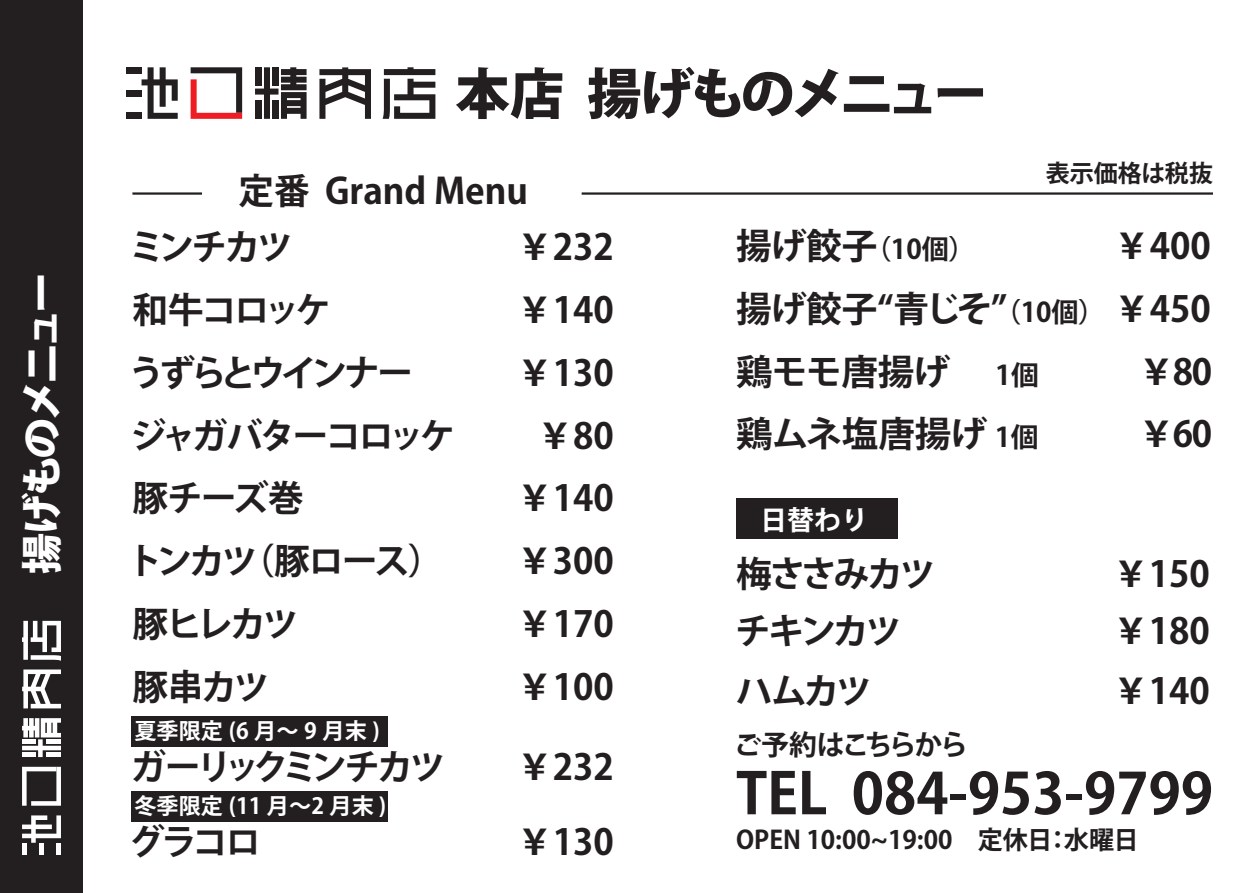
<style>
.page{position:relative;width:1259px;height:893px;background:#fff}
.page>*{position:absolute;margin:0;border:0;box-sizing:border-box;transform-origin:0 0}
.t1{font:700 56.4px "Koz Go Pro";color:#231f20}
.t2{font:800 54.6px "Koz Go Pro";letter-spacing:-.085em;color:#231f20}
.t3{font:800 41.1px "Koz Go Pro";letter-spacing:-.09em;color:#fff}
.t4{font:700 35.7px "Koz Go Pro";letter-spacing:-.045em;color:#231f20}
.t5{font:700 35.7px/56.4px "Koz Go Pro";color:#231f20}
.t6{font:700 35.7px "Koz Go Pro";letter-spacing:-.12em;color:#231f20}
.t7{font:700 35.7px "Koz Go Pro";letter-spacing:-.08em;color:#231f20}
.t8{font:700 35.7px "Koz Go Pro";letter-spacing:-.085em;color:#231f20}
.t9{font:700 35.7px "Koz Go Pro";letter-spacing:-.13em;color:#231f20}
.t10{font:700 35.7px "Koz Go Pro";letter-spacing:-.02em;color:#231f20}
.t11{font:700 27.9px "Koz Go Pro";letter-spacing:-.085em;color:#231f20}
.t12{font:700 27px "Koz Go Pro";color:#231f20}
.t13{font:700 27px "Koz Go Pro";color:#fff}
.t14{font:700 25.2px "Koz Go Pro";color:#231f20}
.t15{font:700 24px "Koz Go Pro";color:#231f20}
.t16{font:700 22.2px "Koz Go Pro";color:#fff}
.s1{font-size:35.7px}
.s2{font-size:27px}
</style>
<div class="page">
<div style="left:131px;top:791px;width:257px;height:31px;background:#231f20"></div>
<div style="left:131px;top:716px;width:257px;height:31px;background:#231f20"></div>
<div style="left:736px;top:499px;width:161px;height:40px;background:#231f20"></div>
<div style="left:126px;top:67px;width:15px;height:6px;background:#231f20"></div>
<div style="left:126px;top:90px;width:15px;height:6px;background:#231f20"></div>
<div style="left:126px;top:113px;width:15px;height:6px;background:#231f20"></div>
<svg style="left:141px;top:67px;width:37px;height:52px"></svg>
<svg style="left:255px;top:67px;width:51px;height:52px"></svg>
<svg style="left:319px;top:67px;width:52px;height:52px"></svg>
<svg style="left:382px;top:67px;width:53px;height:52px"></svg>
<svg style="left:191px;top:67px;width:51px;height:52px"></svg>
<hr style="left:132px;top:192px;width:70px;height:3px;background:#231f20">
<hr style="left:581px;top:192px;width:632px;height:3px;background:#231f20">
<div style="left:0;top:0;width:83px;height:893px;background:#231f20"></div>
<div style="left:22px;top:843px;width:5px;height:11px;background:#fff"></div>
<div style="left:39px;top:843px;width:5px;height:11px;background:#fff"></div>
<div style="left:56px;top:843px;width:5px;height:11px;background:#fff"></div>
<svg style="left:22px;top:815px;width:39px;height:28px"></svg>
<svg style="left:22px;top:718px;width:39px;height:39px;background:#c6c5c5"></svg>
<svg style="left:22px;top:669px;width:39px;height:39px"></svg>
<svg style="left:22px;top:621px;width:39px;height:40px"></svg>
<svg style="left:22px;top:767px;width:39px;height:39px"></svg>
<p class="t3" style="left:15px;top:574px;width:304px;rotate:-90deg">揚げものメニュー</p>
<h2 class="t2" style="left:455px;top:58px;width:534px">本店 揚げものメニュー</h2>
<p class="t5" style="left:129px;top:165px;width:400px;text-indent:110px">定番 Grand Menuミンチカツ</p>
<p class="t4" style="left:517px;top:224px;width:98px">￥232</p>
<p class="t4" style="left:132px;top:287px;width:200px">和牛コロッケ</p>
<p class="t4" style="left:517px;top:287px;width:98px">￥140</p>
<p class="t9" style="left:129px;top:350px;width:286px">うずらとウインナー</p>
<p class="t4" style="left:517px;top:350px;width:98px">￥130</p>
<p class="t7" style="left:131px;top:412px;width:326px">ジャガバターコロッケ</p>
<p class="t4" style="left:537px;top:412px;width:78px">￥80</p>
<p class="t4" style="left:132px;top:475px;width:173px">豚チーズ巻</p>
<p class="t4" style="left:517px;top:475px;width:98px">￥140</p>
<p class="t8" style="left:127px;top:538px;width:318px">トンカツ（豚ロース）</p>
<p class="t4" style="left:517px;top:538px;width:98px">￥300</p>
<p class="t4" style="left:132px;top:601px;width:167px">豚ヒレカツ</p>
<p class="t4" style="left:517px;top:601px;width:98px">￥170</p>
<p class="t4" style="left:132px;top:663px;width:139px">豚串カツ</p>
<p class="t4" style="left:517px;top:663px;width:98px">￥100</p>
<p class="t16" style="left:134px;top:717px;width:247px">夏季限定 (6 月～ 9 月末 )</p>
<p class="t6" style="left:131px;top:744px;width:316px">ガーリックミンチカツ</p>
<p class="t4" style="left:517px;top:744px;width:98px">￥232</p>
<p class="t16" style="left:134px;top:791px;width:253px">冬季限定 (11 月～2 月末 )</p>
<p class="t4" style="left:129px;top:819px;width:133px">グラコロ</p>
<p class="t4" style="left:517px;top:819px;width:98px">￥130</p>
<p class="t15" style="left:1046px;top:158px;width:169px">表示価格は税抜</p>
<p class="t12" style="left:736px;top:232px;width:241px"><span class="s1">揚げ餃子</span>（10個）</p>
<p class="t5" style="left:736px;top:217px;width:476px;line-height:62.7px;text-align:right">￥400<br>揚げ餃子“青じそ”<span class="s2">（10個）</span>￥450</p>
<p class="t4" style="left:736px;top:349px;width:216px">鶏モモ唐揚げ</p>
<p class="t12" style="left:995px;top:357px;width:45px">1個</p>
<p class="t4" style="left:1138px;top:349px;width:75px">￥80</p>
<p class="t10" style="left:736px;top:411px;width:304px">鶏ムネ塩唐揚げ <span class="s2">1個</span></p>
<p class="t4" style="left:1138px;top:411px;width:75px">￥60</p>
<p class="t13" style="left:760px;top:502px;width:109px">日替わり</p>
<p class="t4" style="left:736px;top:551px;width:201px">梅ささみカツ</p>
<p class="t4" style="left:1113px;top:551px;width:98px">￥150</p>
<p class="t4" style="left:735px;top:608px;width:168px">チキンカツ</p>
<p class="t4" style="left:1113px;top:608px;width:98px">￥180</p>
<p class="t4" style="left:736px;top:667px;width:137px">ハムカツ</p>
<p class="t4" style="left:1113px;top:667px;width:98px">￥140</p>
<p class="t11" style="left:734px;top:727px;width:236px">ご予約はこちらから</p>
<h1 class="t1" style="left:736px;top:757px;width:478px">TEL 084-953-9799</h1>
<p class="t14" style="left:736px;top:823px;width:404px">OPEN 10:00~19:00　定休日：水曜日</p>
</div>
